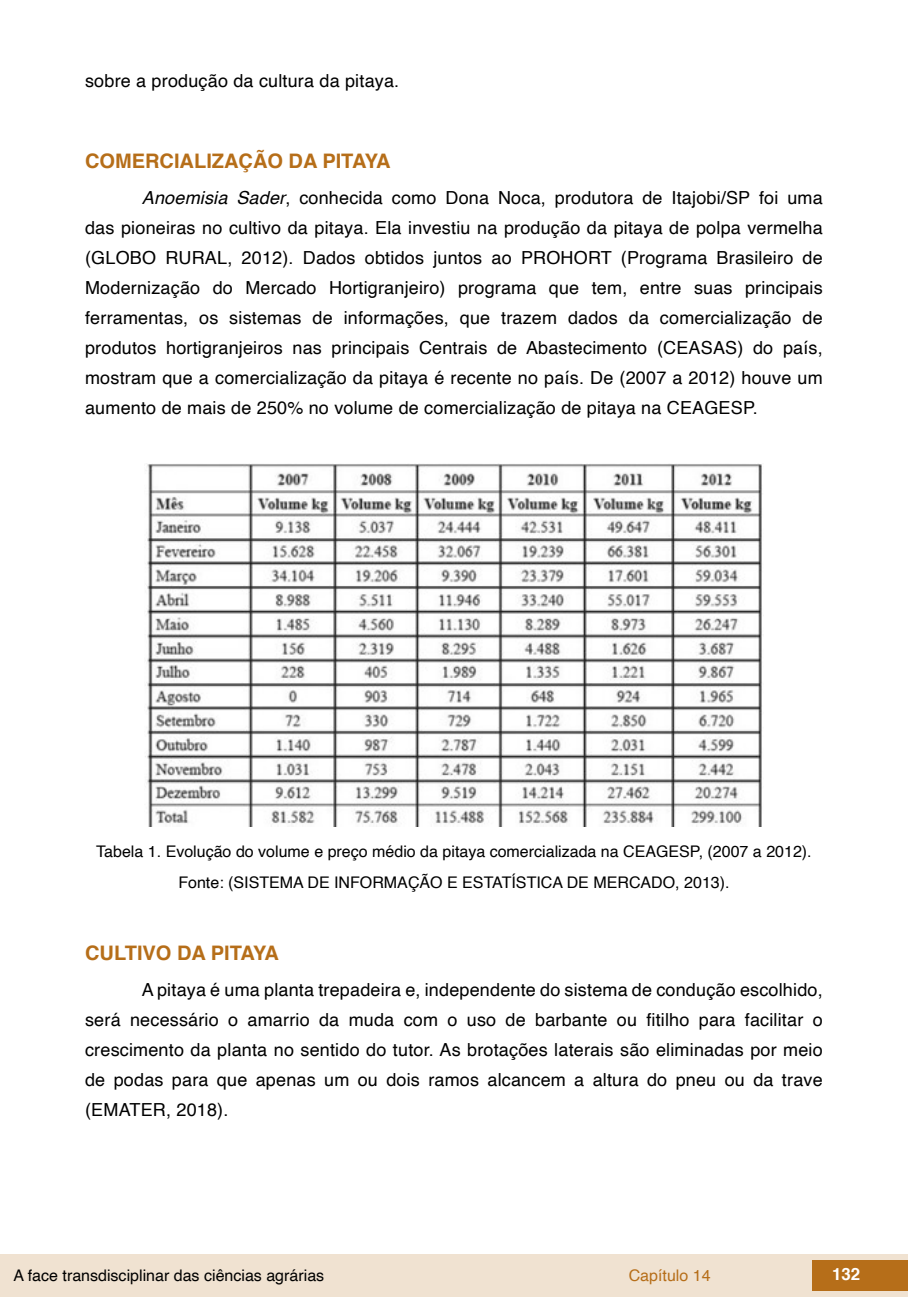
<style>
.page{position:relative;width:908px;height:1304px;background:#fff}
.page>*{position:absolute;margin:0;border:0;box-sizing:border-box;transform-origin:0 0}
.t1{font:700 20px "Helvetica";color:#b66e19}
.t2{font:18px/30px "Helvetica";letter-spacing:.01em;color:#000;text-align:justify}
.t3{font:700 16.8px "Helvetica";color:#fff}
.t4{font:16px/30.6px "Helvetica";color:#000;text-align:center}
.t5{font:16px "Helvetica";color:#b66e19}
.s1{font-style:italic}
</style>
<div class="page">
<div style="left:0;top:1254px;width:906px;height:43px;background:#f0e2d1"></div>
<div style="left:812px;top:1261px;width:95px;height:30px;background:#b66e19"></div>
<img style="left:145px;top:464px;width:617px;height:363px">
<p class="t2" style="left:85px;top:66px;width:315px">sobre a produção da cultura da pitaya.</p>
<p class="t1" style="left:85px;top:145px;width:307px">COMERCIALIZAÇÃO DA PITAYA</p>
<p class="t2" style="left:85px;top:183px;width:738px;text-indent:57px"><span class="s1">Anoemisia Sader</span>, conhecida como Dona Noca, produtora de Itajobi/SP foi uma das pioneiras no cultivo da pitaya. Ela investiu na produção da pitaya de polpa vermelha (GLOBO RURAL, 2012). Dados obtidos juntos ao PROHORT (Programa Brasileiro de Modernização do Mercado Hortigranjeiro) programa que tem, entre suas principais ferramentas, os sistemas de informações, que trazem dados da comercialização de produtos hortigranjeiros nas principais Centrais de Abastecimento (CEASAS) do país, mostram que a comercialização da pitaya é recente no país. De (2007 a 2012) houve um aumento de mais de 250% no volume de comercialização de pitaya na CEAGESP.</p>
<p class="t4" style="left:96px;top:837px;width:716px">Tabela 1. Evolução do volume e preço médio da pitaya comercializada na CEAGESP, (2007 a 2012).<br>Fonte: (SISTEMA DE INFORMAÇÃO E ESTATÍSTICA DE MERCADO, 2013).</p>
<p class="t1" style="left:85px;top:937px;width:195px">CULTIVO DA PITAYA</p>
<p class="t2" style="left:85px;top:975px;width:738px;text-indent:57px">A pitaya é uma planta trepadeira e, independente do sistema de condução escolhido, será necessário o amarrio da muda com o uso de barbante ou fitilho para facilitar o crescimento da planta no sentido do tutor. As brotações laterais são eliminadas por meio de podas para que apenas um ou dois ramos alcancem a altura do pneu ou da trave (EMATER, 2018).</p>
<p class="t4" style="left:14px;top:1260px;width:312px">A face transdisciplinar das ciências agrárias</p>
<p class="t5" style="left:628px;top:1263px;width:83px">Capítulo 14</p>
<p class="t3" style="left:831px;top:1261px;width:30px">132</p>
</div>
